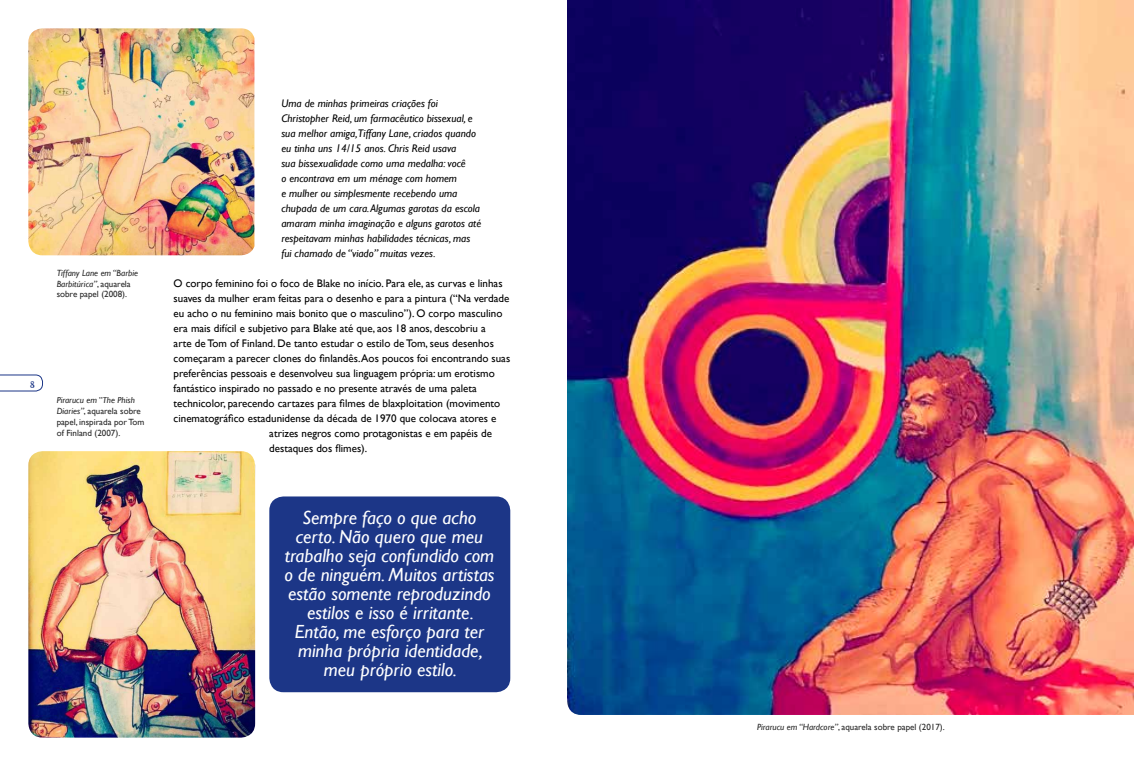
<style>
.page{position:relative;width:1134px;height:766px;background:#fff}
.page>*{position:absolute;margin:0;border:0;box-sizing:border-box;transform-origin:0 0}
.t1{font:italic 19px/19px "Gill Sans";color:#fff;text-align:center}
.t2{font:11px "Gill Sans";color:#000}
.t3{font:italic 11px/15px "Gill Sans";color:#000}
.t4{font:11px "Eckmann D";color:#1c3687}
.t5{font:9px/10.8px "Gill Sans";color:#000}
.t6{font:italic 9px/10.8px "Gill Sans";color:#000}
.s1{font-style:normal}
.s2{font-style:italic}
</style>
<div class="page">
<svg style="left:0;top:374px;width:43px;height:17px"></svg>
<img style="left:28px;top:28px;width:226px;height:227px">
<img style="left:28px;top:451px;width:227px;height:286px">
<div style="left:269px;top:496px;width:241px;height:196px;background:#1c3687;border-radius:14px"></div>
<img style="left:567px;top:0;width:567px;height:714px">
<p class="t6" style="left:57px;top:267px;width:83px">Tiffany Lane em “Barbie<br>Barbitúrica”<span class="s1">, aquarela sobre papel (2008).</span></p>
<p class="t4" style="left:30px;top:378px;width:6px">8</p>
<p class="t5" style="left:57px;top:395px;width:89px"><span class="s2">Pirarucu em “The Phish<br>Diaries”</span>, aquarela sobre papel, inspirada por Tom of Finland (2007).</p>
<p class="t3" style="left:281px;top:96px;width:201px">Uma de minhas primeiras criações foi Christopher Reid, um farmacêutico bissexual, e sua melhor amiga,Tiffany Lane, criados quando eu tinha uns 14/15 anos. Chris Reid usava<br>sua bissexualidade como uma medalha: você<br>o encontrava em um ménage com homem<br>e mulher ou simplesmente recebendo uma chupada de um cara. Algumas garotas da escola amaram minha imaginação e alguns garotos até respeitavam minhas habilidades técnicas, mas fui chamado de “viado” muitas vezes.</p>
<p class="t2" style="left:174px;top:277px;width:330px">O corpo feminino foi o foco de Blake no início. Para ele, as curvas e linhas</p>
<p class="t2" style="left:174px;top:292px;width:337px">suaves da mulher eram feitas para o desenho e para a pintura (“Na verdade</p>
<p class="t2" style="left:174px;top:307px;width:330px">eu acho o nu feminino mais bonito que o masculino”). O corpo masculino</p>
<p class="t2" style="left:174px;top:322px;width:314px">era mais difícil e subjetivo para Blake até que, aos 18 anos, descobriu a</p>
<p class="t2" style="left:174px;top:337px;width:322px">arte de Tom of Finland. De tanto estudar o estilo de Tom, seus desenhos</p>
<p class="t2" style="left:174px;top:352px;width:338px">começaram a parecer clones do finlandês. Aos poucos foi encontrando suas</p>
<p class="t2" style="left:174px;top:367px;width:323px">preferências pessoais e desenvolveu sua linguagem própria: um erotismo</p>
<p class="t2" style="left:174px;top:382px;width:305px">fantástico inspirado no passado e no presente através de uma paleta</p>
<p class="t2" style="left:174px;top:397px;width:328px">technicolor, parecendo cartazes para filmes de blaxploitation (movimento</p>
<p class="t2" style="left:174px;top:412px;width:324px">cinematográfico estadunidense da década de 1970 que colocava atores e</p>
<p class="t2" style="left:269px;top:427px;width:224px">atrizes negros como protagonistas e em papéis de</p>
<p class="t2" style="left:269px;top:442px;width:99px">destaques dos flimes).</p>
<h1 class="t1" style="left:284px;top:508px;width:212px">Sempre faço o que acho certo. Não quero que meu trabalho seja confundido com o de ninguém. Muitos artistas estão somente reproduzindo estilos e isso é irritante.<br>Então, me esforço para ter minha própria identidade, meu próprio estilo.</h1>
<p class="t5" style="left:757px;top:721px;width:189px"><span class="s2">Pirarucu em “Hardcore”</span>, aquarela sobre papel (2017).</p>
</div>
